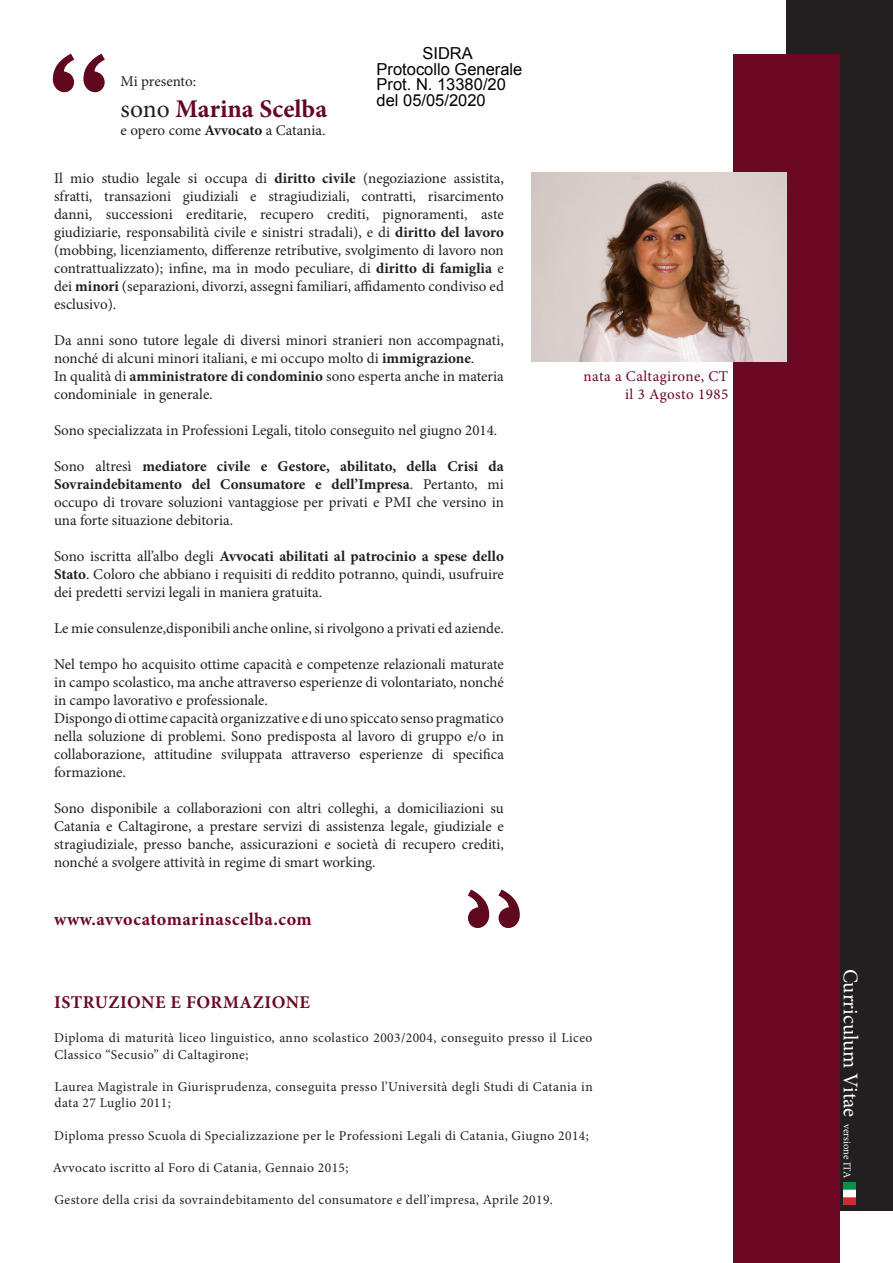
<style>
.page{position:relative;width:893px;height:1263px;background:#fff}
.page>*{position:absolute;margin:0;border:0;box-sizing:border-box;transform-origin:0 0}
.t1{font:171.15px "Andale Mono";color:#5f081e}
.t2{font:700 25.5px "Minion Pro";color:#640721}
.t3{font:21px "Minion Pro";color:#fff}
.t4{font:700 18px "Minion Pro";letter-spacing:.03em;color:#6b0823}
.t5{font:700 18px "Minion Pro";letter-spacing:.03em;color:#6a0a22}
.t6{font:16.5px/15.5px "Arial";color:#000}
.t7{font:15px/18px "Minion Pro";color:#231f20;text-align:justify}
.t8{font:15px "Minion Pro";letter-spacing:.03em;color:#6b0823}
.t9{font:13.5px/16.2px "Minion Pro";letter-spacing:.03em;color:#231f20}
.s1{font-weight:400;color:#231f20}
.s2{font-weight:700}
.s3{font-size:10.5px}
</style>
<div class="page">
<div style="left:787px;top:0;width:106px;height:1210px;background:#231f20"></div>
<div style="left:733px;top:54px;width:107px;height:1209px;background:#6c0823"></div>
<img style="left:531px;top:172px;width:256px;height:189px">
<img style="left:843px;top:1183px;width:13px;height:21px">
<p class="t1" style="left:28px;top:4px;width:104px">“</p>
<p class="t7" style="left:121px;top:72px;width:77px">Mi presento:</p>
<p class="t2" style="left:121px;top:91px;width:208px"><span class="s1">sono</span> Marina Scelba</p>
<p class="t7" style="left:121px;top:121px;width:206px">e opero come <span class="s2">Avvocato</span> a Catania.</p>
<p class="t6" style="left:377px;top:47px;width:147px;text-indent:46px">SIDRA<br>Protocollo Generale<br>Prot. N. 13380/20 del 05/05/2020</p>
<p class="t7" style="left:54px;top:169px;width:451px">Il mio studio legale si occupa di <span class="s2">diritto civile</span> (negoziazione assistita, sfratti, transazioni giudiziali e stragiudiziali, contratti, risarcimento danni, successioni ereditarie, recupero crediti, pignoramenti, aste giudiziarie, responsabilità civile e sinistri stradali), e di <span class="s2">diritto del lavoro </span>(mobbing, licenziamento, differenze retributive, svolgimento di lavoro non contrattualizzato); infine, ma in modo peculiare, di <span class="s2">diritto di famiglia</span> e dei <span class="s2">minori</span> (separazioni, divorzi, assegni familiari, affidamento condiviso ed esclusivo).</p>
<p class="t7" style="left:54px;top:331px;width:451px">Da anni sono tutore legale di diversi minori stranieri non accompagnati, nonché di alcuni minori italiani, e mi occupo molto di <span class="s2">immigrazione</span>.</p>
<p class="t7" style="left:54px;top:367px;width:451px">In qualità di <span class="s2">amministratore di condominio</span> sono esperta anche in materia condominiale in generale.</p>
<p class="t7" style="left:54px;top:421px;width:445px">Sono specializzata in Professioni Legali, titolo conseguito nel giugno 2014.</p>
<p class="t7" style="left:54px;top:457px;width:451px">Sono altresì <span class="s2">mediatore civile e Gestore, abilitato, della Crisi da Sovraindebitamento del Consumatore e dell’Impresa</span>. Pertanto, mi occupo di trovare soluzioni vantaggiose per privati e PMI che versino in una forte situazione debitoria.</p>
<p class="t7" style="left:54px;top:547px;width:451px">Sono iscritta all’albo degli <span class="s2">Avvocati abilitati al patrocinio a spese dello Stato</span>. Coloro che abbiano i requisiti di reddito potranno, quindi, usufruire dei predetti servizi legali in maniera gratuita.</p>
<p class="t7" style="left:54px;top:619px;width:451px">Le mie consulenze,disponibili anche online, si rivolgono a privati ed aziende.</p>
<p class="t7" style="left:54px;top:655px;width:451px">Nel tempo ho acquisito ottime capacità e competenze relazionali maturate in campo scolastico, ma anche attraverso esperienze di volontariato, nonché in campo lavorativo e professionale.</p>
<p class="t7" style="left:54px;top:709px;width:451px">Dispongo di ottime capacità organizzative e di uno spiccato senso pragmatico nella soluzione di problemi. Sono predisposta al lavoro di gruppo e/o in collaborazione, attitudine sviluppata attraverso esperienze di specifica formazione.</p>
<p class="t7" style="left:54px;top:799px;width:451px">Sono disponibile a collaborazioni con altri colleghi, a domiciliazioni su Catania e Caltagirone, a prestare servizi di assistenza legale, giudiziale e stragiudiziale, presso banche, assicurazioni e società di recupero crediti, nonché a svolgere attività in regime di smart working.</p>
<p class="t4" style="left:54px;top:906px;width:259px">www.avvocatomarinascelba.com</p>
<p class="t8" style="left:584px;top:366px;width:146px">nata a Caltagirone, CT</p>
<p class="t8" style="left:625px;top:384px;width:105px">il 3 Agosto 1985</p>
<p class="t5" style="left:54px;top:990px;width:257px">ISTRUZIONE E FORMAZIONE</p>
<p class="t9" style="left:54px;top:1030px;width:540px">Diploma di maturità liceo linguistico, anno scolastico 2003/2004, conseguito presso il Liceo<br>Classico “Secusio” di Caltagirone;</p>
<p class="t9" style="left:54px;top:1079px;width:540px">Laurea Magistrale in Giurisprudenza, conseguita presso l’Università degli Studi di Catania in data 27 Luglio 2011;</p>
<p class="t9" style="left:54px;top:1127px;width:536px">Diploma presso Scuola di Specializzazione per le Professioni Legali di Catania, Giugno 2014;</p>
<p class="t9" style="left:53px;top:1160px;width:297px">Avvocato iscritto al Foro di Catania, Gennaio 2015;</p>
<p class="t9" style="left:54px;top:1192px;width:500px">Gestore della crisi da sovraindebitamento del consumatore e dell’impresa, Aprile 2019.</p>
<p class="t3" style="left:864px;top:969px;width:211px;rotate:90deg">Curriculum Vitae <span class="s3">versione ITA</span></p>
</div>
